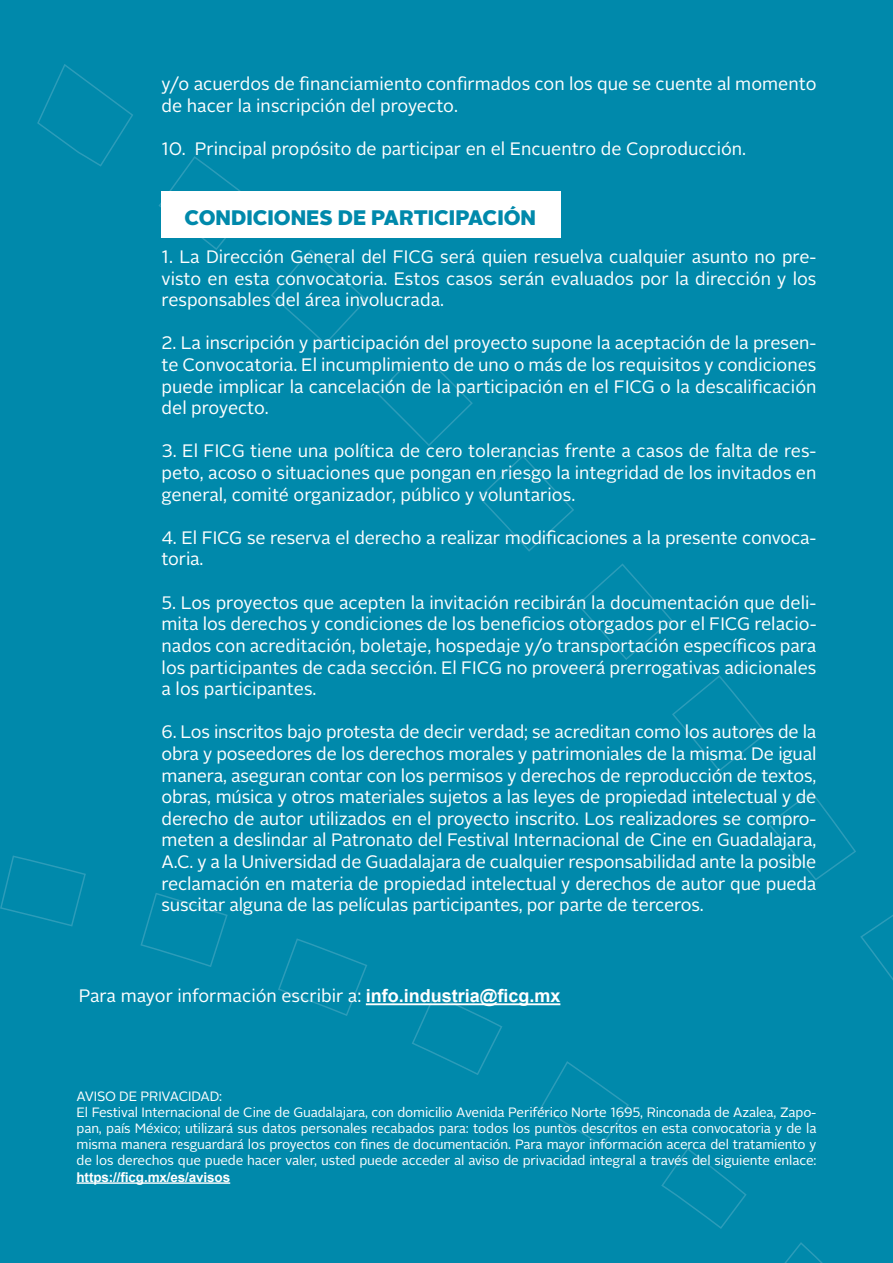
<style>
.page{position:relative;width:893px;height:1263px;background:#0089ab}
.page>*{position:absolute;margin:0;border:0;box-sizing:border-box;transform-origin:0 0}
.t1{font:900 21px "Alright Sans";color:#0089ab}
.t2{font:18px/21.6px "Alright Sans";color:#fff;text-align:justify}
.t3{font:13.5px/16.2px "Alright Sans";letter-spacing:-.01em;color:#fff}
.t4{font:700 13.5px "Arial";letter-spacing:-.01em;color:#fff}
.s1{font-family:"Arial";font-weight:700}
</style>
<div class="page">
<svg style="left:860px;top:915px;width:32px;height:64px"></svg>
<svg style="left:37px;top:64px;width:96px;height:103px"></svg>
<svg style="left:158px;top:156px;width:83px;height:94px"></svg>
<svg style="left:377px;top:366px;width:96px;height:80px"></svg>
<svg style="left:478px;top:455px;width:96px;height:97px"></svg>
<svg style="left:577px;top:563px;width:95px;height:97px"></svg>
<svg style="left:672px;top:675px;width:95px;height:97px"></svg>
<svg style="left:768px;top:791px;width:88px;height:89px"></svg>
<svg style="left:0;top:855px;width:86px;height:71px"></svg>
<svg style="left:140px;top:893px;width:88px;height:74px"></svg>
<svg style="left:278px;top:938px;width:89px;height:78px"></svg>
<svg style="left:412px;top:994px;width:90px;height:81px"></svg>
<svg style="left:540px;top:1061px;width:89px;height:85px"></svg>
<svg style="left:661px;top:1148px;width:86px;height:81px"></svg>
<svg style="left:784px;top:1242px;width:39px;height:21px"></svg>
<svg style="left:271px;top:249px;width:96px;height:96px"></svg>
<div style="left:162px;top:191px;width:399px;height:47px;background:#fff"></div>
<hr style="left:366px;top:1003px;width:194px;height:2px;background:#fff">
<hr style="left:77px;top:1182px;width:153px;height:2px;background:#fff">
<p class="t2" style="left:162px;top:73px;width:656px">y/o acuerdos de financiamiento confirmados con los que se cuente al momento de hacer la inscripción del proyecto.</p>
<p class="t2" style="left:162px;top:138px;width:586px">10. Principal propósito de participar en el Encuentro de Coproducción.</p>
<p class="t1" style="left:185px;top:203px;width:353px">CONDICIONES DE PARTICIPACIÓN</p>
<p class="t2" style="left:162px;top:246px;width:656px">1. La Dirección General del FICG será quien resuelva cualquier asunto no pre&shy;visto en esta convocatoria. Estos casos serán evaluados por la dirección y los responsables del área involucrada.</p>
<p class="t2" style="left:162px;top:333px;width:656px">2. La inscripción y participación del proyecto supone la aceptación de la presen&shy;te Convocatoria. El incumplimiento de uno o más de los requisitos y condiciones puede implicar la cancelación de la participación en el FICG o la descalificación del proyecto.</p>
<p class="t2" style="left:162px;top:441px;width:656px">3. El FICG tiene una política de cero tolerancias frente a casos de falta de res&shy;peto, acoso o situaciones que pongan en riesgo la integridad de los invitados en general, comité organizador, público y voluntarios.</p>
<p class="t2" style="left:162px;top:527px;width:656px">4. El FICG se reserva el derecho a realizar modificaciones a la presente convoca&shy;toria.</p>
<p class="t2" style="left:162px;top:592px;width:656px">5. Los proyectos que acepten la invitación recibirán la documentación que deli&shy;mita los derechos y condiciones de los beneficios otorgados por el FICG relacio&shy;nados con acreditación, boletaje, hospedaje y/o transportación específicos para los participantes de cada sección. El FICG no proveerá prerrogativas adicionales a los participantes.</p>
<p class="t2" style="left:162px;top:721px;width:656px">6. Los inscritos bajo protesta de decir verdad; se acreditan como los autores de la obra y poseedores de los derechos morales y patrimoniales de la misma. De igual manera, aseguran contar con los permisos y derechos de reproducción de textos, obras, música y otros materiales sujetos a las leyes de propiedad intelectual y de derecho de autor utilizados en el proyecto inscrito. Los realizadores se compro&shy;meten a deslindar al Patronato del Festival Internacional de Cine en Guadalajara, A.C. y a la Universidad de Guadalajara de cualquier responsabilidad ante la posible reclamación en materia de propiedad intelectual y derechos de autor que pueda suscitar alguna de las películas participantes, por parte de terceros.</p>
<p class="t2" style="left:79px;top:985px;width:483px">Para mayor información escribir a: <span class="s1">info.industria@ficg.mx</span></p>
<p class="t3" style="left:77px;top:1088px;width:741px">AVISO DE PRIVACIDAD:<br>El Festival Internacional de Cine de Guadalajara, con domicilio Avenida Periférico Norte 1695, Rinconada de Azalea, Zapo&shy;pan, país México; utilizará sus datos personales recabados para: todos los puntos descritos en esta convocatoria y de la misma manera resguardará los proyectos con fines de documentación. Para mayor información acerca del tratamiento y de los derechos que puede hacer valer, usted puede acceder al aviso de privacidad integral a través del siguiente enlace:</p>
<p class="t4" style="left:77px;top:1168px;width:155px">https://ficg.mx/es/avisos</p>
</div>
